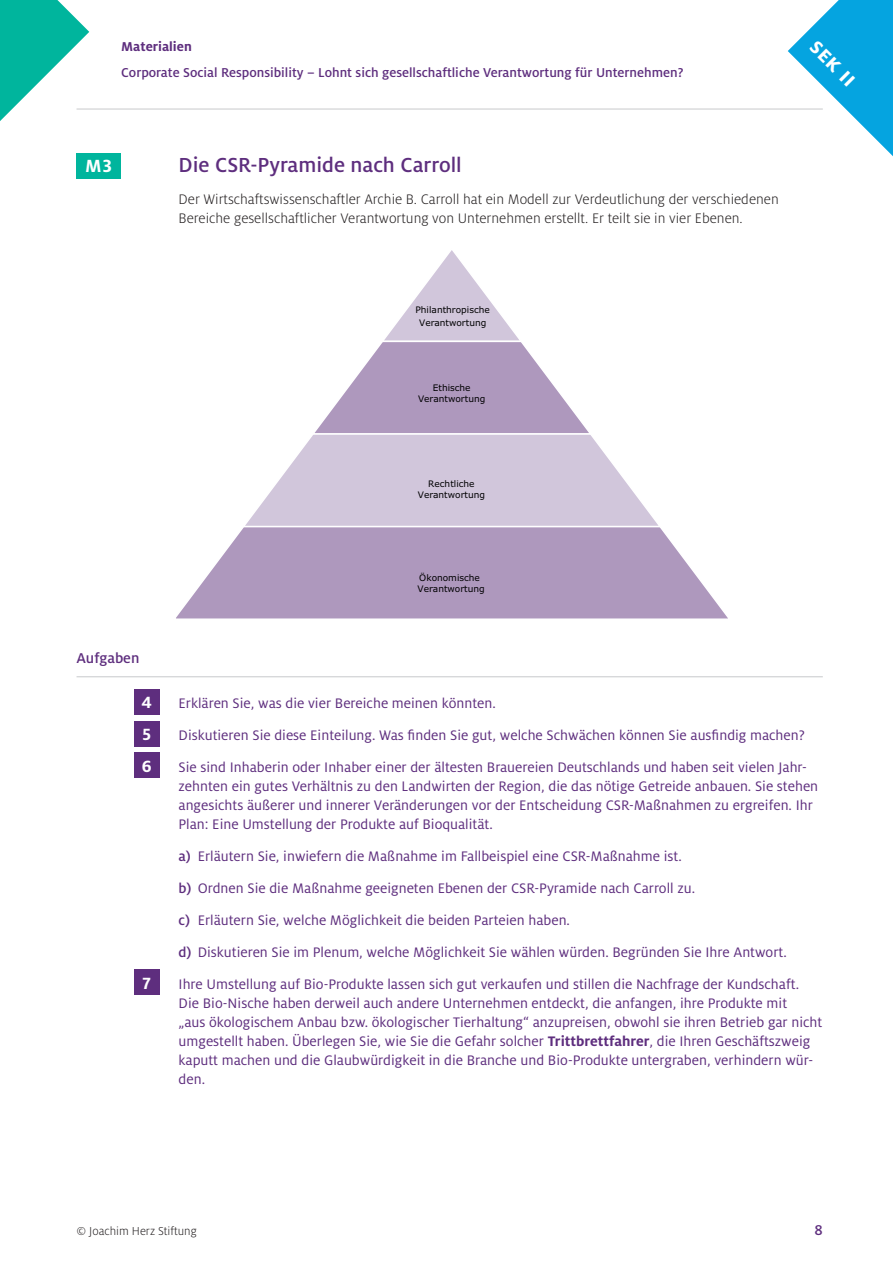
<style>
.page{position:relative;width:893px;height:1263px;background:#fff}
.page>*{position:absolute;margin:0;border:0;box-sizing:border-box;transform-origin:0 0}
.t1{font:700 24px "Milo OT";color:#fff}
.t2{font:500 22.5px "Milo OT";color:#5e2e7e}
.t3{font:700 19.5px "Milo OT";color:#fff}
.t4{font:700 18px/32px "Milo OT";color:#fff;text-align:justify}
.t5{font:500 15.75px "Milo OT";color:#5e2e7e}
.t6{font:15.3px/32px "Milo OT";color:#5e2e7e}
.t7{font:300 15.3px/19.2px "Milo OT";color:#231f20}
.t8{font:500 14.25px "Milo OT";color:#5e2e7e}
.t9{font:700 14.25px "Milo OT";color:#5e2e7e}
.t10{font:300 12.75px "Milo OT";color:#231f20}
.t11{font:9px/10.8px "Verdana";color:#000001;text-align:center}
.s1{font-weight:500}
.s2{font-weight:700}
</style>
<div class="page">
<svg style="left:0;top:0;width:89px;height:121px"></svg>
<svg style="left:788px;top:0;width:105px;height:156px"></svg>
<hr style="left:77px;top:108px;width:746px;height:2px;background:#d1d2d4">
<div style="left:77px;top:153px;width:44px;height:26px;background:#00b59d"></div>
<svg style="left:246px;top:250px;width:412px;height:275px"></svg>
<svg style="left:176px;top:525px;width:552px;height:94px;background:#b9a7c6"></svg>
<hr style="left:77px;top:676px;width:746px;height:1px;background:#d1d2d4">
<div style="left:134px;top:689px;width:25px;height:25px;background:#5e2e7e"></div>
<div style="left:134px;top:721px;width:25px;height:25px;background:#5e2e7e"></div>
<div style="left:134px;top:753px;width:25px;height:25px;background:#5e2e7e"></div>
<div style="left:134px;top:969px;width:25px;height:26px;background:#5e2e7e"></div>
<p class="t9" style="left:121px;top:39px;width:72px">Materialien</p>
<p class="t8" style="left:121px;top:64px;width:564px">Corporate Social Responsibility – Lohnt sich gesellschaftliche Verantwortung für Unternehmen?</p>
<p class="t3" style="left:85px;top:155px;width:29px">M3</p>
<h2 class="t2" style="left:179px;top:153px;width:285px">Die CSR-Pyramide nach Carroll</h2>
<p class="t7" style="left:179px;top:190px;width:602px">Der Wirtschaftswissenschaftler Archie B. Carroll hat ein Modell zur Verdeutlichung der verschiedenen<br>Bereiche gesellschaftlicher Verantwortung von Unternehmen erstellt. Er teilt sie in vier Ebenen.</p>
<h1 class="t1" style="left:823px;top:33px;width:57px;rotate:45deg">sek II</h1>
<p class="t5" style="left:77px;top:650px;width:64px">Aufgaben</p>
<p class="t11" style="left:415px;top:303px;width:76px;line-height:13.2px">Philanthropische<br>Verantwortung</p>
<p class="t11" style="left:418px;top:382px;width:69px">Ethische<br>Verantwortung</p>
<p class="t11" style="left:418px;top:479px;width:69px">Rechtliche<br>Verantwortung</p>
<p class="t11" style="left:418px;top:572px;width:69px;text-align:left">Ökonomische<br>Verantwortung</p>
<p class="t4" style="left:141px;top:686px;width:12px">4<br>5<br>6</p>
<p class="t4" style="left:142px;top:967px;width:10px">7</p>
<p class="t6" style="left:179px;top:687px;width:630px">Erklären Sie, was die vier Bereiche meinen könnten.<br>Diskutieren Sie diese Einteilung. Was finden Sie gut, welche Schwächen können Sie ausfindig machen?<br>Sie sind Inhaberin oder Inhaber einer der ältesten Brauereien Deutschlands und haben seit vielen Jahr-</p>
<p class="t6" style="left:179px;top:777px;width:641px;line-height:19.2px">zehnten ein gutes Verhältnis zu den Landwirten der Region, die das nötige Getreide anbauen. Sie stehen angesichts äußerer und innerer Veränderungen vor der Entscheidung CSR-Maßnahmen zu ergreifen. Ihr<br>Plan: Eine Umstellung der Produkte auf Bioqualität.</p>
<p class="t6" style="left:179px;top:840px;width:622px"><span class="s1">a)</span> Erläutern Sie, inwiefern die Maßnahme im Fallbeispiel eine CSR-Maßnahme ist.<br><span class="s1">b)</span> Ordnen Sie die Maßnahme geeigneten Ebenen der CSR-Pyramide nach Carroll zu.<br><span class="s1">c)</span> Erläutern Sie, welche Möglichkeit die beiden Parteien haben.<br><span class="s1">d)</span> Diskutieren Sie im Plenum, welche Möglichkeit Sie wählen würden. Begründen Sie Ihre Antwort.<br>Ihre Umstellung auf Bio-Produkte lassen sich gut verkaufen und stillen die Nachfrage der Kundschaft.</p>
<p class="t6" style="left:179px;top:993px;width:645px;line-height:19.2px">Die Bio-Nische haben derweil auch andere Unternehmen entdeckt, die anfangen, ihre Produkte mit<br>„aus ökologischem Anbau bzw. ökologischer Tierhaltung“ anzupreisen, obwohl sie ihren Betrieb gar nicht umgestellt haben. Überlegen Sie, wie Sie die Gefahr solcher <span class="s2">Trittbrettfahrer</span>, die Ihren Geschäftszweig kaputt machen und die Glaubwürdigkeit in die Branche und Bio-Produkte untergraben, verhindern wür&shy;den.</p>
<p class="t10" style="left:77px;top:1224px;width:122px">© Joachim Herz Stiftung</p>
<p class="t5" style="left:814px;top:1222px;width:10px">8</p>
</div>
